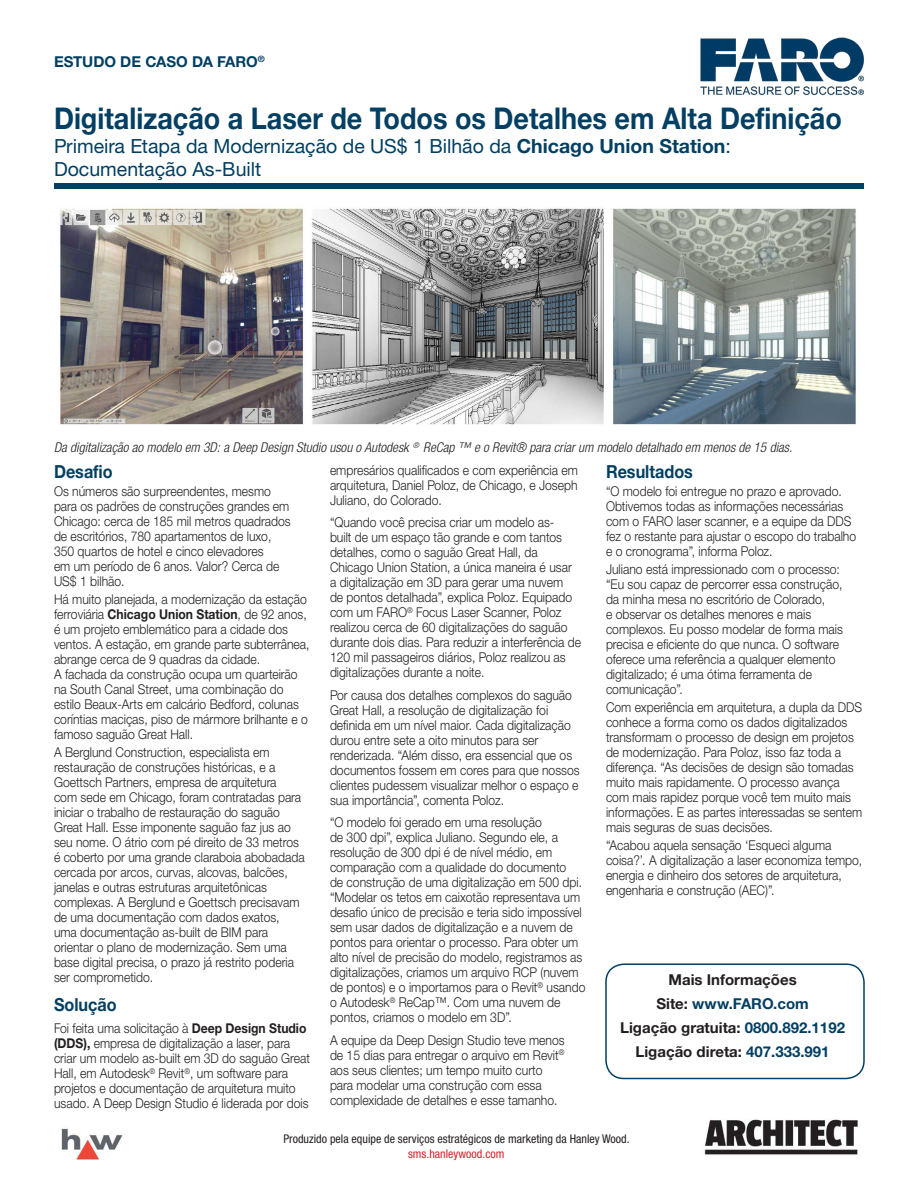
<style>
.page{position:relative;width:918px;height:1188px;background:#fff}
.page>*{position:absolute;margin:0;border:0;box-sizing:border-box;transform-origin:0 0}
.t1{font:700 30px "Helvetica Neue LTW1 G";color:#023f62;scale:.9 1}
.t2{font:19.5px/23.4px "Helvetica Neue LTW1 G";color:#023f62}
.t3{font:700 18px "Helvetica Neue LTW1 G";color:#023f62;scale:.9 1}
.t4{font:700 15px "Helvetica Neue LTW1 G";color:#231f20}
.t5{font:700 15px "Helvetica Neue LTW1 G";color:#023f62}
.t6{font:300 13.5px/15px "Helvetica Neue LTW1 G";color:#231f20;scale:.9 1}
.t7{font:italic 300 condensed 13.5px "Helvetica Neue LTW1 G";color:#231f20}
.t8{font:condensed 12px "Helvetica Neue LTW1 G";color:#231f20}
.t9{font:condensed 12px "Helvetica Neue LTW1 G";color:#d1232a}
.s1{font-weight:700}
.s2{color:#231f20}
.s3{color:#023f62}
</style>
<div class="page">
<img style="left:700px;top:38px;width:164px;height:58px">
<div style="left:54px;top:183px;width:810px;height:6px;background:#023f62"></div>
<div style="left:605px;top:963px;width:260px;height:116px;border:2px solid #023f62;border-radius:18px"></div>
<img style="left:704px;top:1119px;width:154px;height:36px">
<img style="left:60px;top:208px;width:796px;height:217px">
<img style="left:61px;top:1128px;width:62px;height:32px">
<p class="t5" style="left:54px;top:52px;width:212px">ESTUDO DE CASO DA FARO<sup>®</sup></p>
<p class="t1" style="left:54px;top:100px;width:877px">Digitalização a Laser de Todos os Detalhes em Alta Definição</p>
<p class="t2" style="left:54px;top:134px;width:678px">Primeira Etapa da Modernização de US$ 1 Bilhão da <span class="s1">Chicago Union Station</span>:<br>Documentação As-Built</p>
<p class="t7" style="left:54px;top:440px;width:740px">Da digitalização ao modelo em 3D: a Deep Design Studio usou o Autodesk <sup>®</sup> ReCap ™ e o Revit® para criar um modelo detalhado em menos de 15 dias.</p>
<p class="t3" style="left:54px;top:461px;width:67px">Desafio</p>
<p class="t6" style="left:54px;top:484px;width:264px">Os números são surpreendentes, mesmo para os padrões de construções grandes em Chicago: cerca de 185 mil metros quadrados de escritórios, 780 apartamentos de luxo, 350 quartos de hotel e cinco elevadores<br>em um período de 6 anos. Valor? Cerca de US$ 1 bilhão.</p>
<p class="t6" style="left:54px;top:592px;width:285px">Há muito planejada, a modernização da estação ferroviária <span class="s1">Chicago Union Station</span>, de 92 anos, é um projeto emblemático para a cidade dos ventos. A estação, em grande parte subterrânea, abrange cerca de 9 quadras da cidade.<br>A fachada da construção ocupa um quarteirão na South Canal Street, uma combinação do estilo Beaux-Arts em calcário Bedford, colunas coríntias maciças, piso de mármore brilhante e o famoso saguão Great Hall.</p>
<p class="t6" style="left:54px;top:745px;width:280px">A Berglund Construction, especialista em restauração de construções históricas, e a Goettsch Partners, empresa de arquitetura<br>com sede em Chicago, foram contratadas para iniciar o trabalho de restauração do saguão Great Hall. Esse imponente saguão faz jus ao seu nome. O átrio com pé direito de 33 metros é coberto por uma grande claraboia abobadada cercada por arcos, curvas, alcovas, balcões, janelas e outras estruturas arquitetônicas complexas. A Berglund e Goettsch precisavam de uma documentação com dados exatos, uma documentação as-built de BIM para orientar o plano de modernização. Sem uma base digital precisa, o prazo já restrito poderia ser comprometido.</p>
<p class="t3" style="left:54px;top:993px;width:71px">Solução</p>
<p class="t6" style="left:54px;top:1021px;width:286px">Foi feita uma solicitação à <span class="s1">Deep Design Studio (DDS),</span> empresa de digitalização a laser, para criar um modelo as-built em 3D do saguão Great Hall, em Autodesk<sup>®</sup> Revit<sup>®</sup>, um software para projetos e documentação de arquitetura muito usado. A Deep Design Studio é liderada por dois</p>
<p class="t6" style="left:330px;top:463px;width:277px;text-align:justify">empresários qualificados e com experiência em arquitetura, Daniel Poloz, de Chicago, e Joseph Juliano, do Colorado.</p>
<p class="t6" style="left:330px;top:515px;width:281px">“Quando você precisa criar um modelo as-<br>built de um espaço tão grande e com tantos detalhes, como o saguão Great Hall, da Chicago Union Station, a única maneira é usar a digitalização em 3D para gerar uma nuvem<br>de pontos detalhada”, explica Poloz. Equipado com um FARO<sup>®</sup> Focus Laser Scanner, Poloz realizou cerca de 60 digitalizações do saguão durante dois dias. Para reduzir a interferência de 120 mil passageiros diários, Poloz realizou as digitalizações durante a noite.</p>
<p class="t6" style="left:330px;top:688px;width:279px">Por causa dos detalhes complexos do saguão Great Hall, a resolução de digitalização foi definida em um nível maior. Cada digitalização durou entre sete a oito minutos para ser renderizada. “Além disso, era essencial que os documentos fossem em cores para que nossos clientes pudessem visualizar melhor o espaço e sua importância”, comenta Poloz.</p>
<p class="t6" style="left:330px;top:815px;width:285px">“O modelo foi gerado em uma resolução<br>de 300 dpi”, explica Juliano. Segundo ele, a resolução de 300 dpi é de nível médio, em comparação com a qualidade do documento<br>de construção de uma digitalização em 500 dpi. “Modelar os tetos em caixotão representava um desafio único de precisão e teria sido impossível sem usar dados de digitalização e a nuvem de pontos para orientar o processo. Para obter um alto nível de precisão do modelo, registramos as digitalizações, criamos um arquivo RCP (nuvem de pontos) e o importamos para o Revit<sup>®</sup> usando o Autodesk<sup>®</sup> ReCap™. Com uma nuvem de pontos, criamos o modelo em 3D”.</p>
<p class="t6" style="left:330px;top:1033px;width:262px">A equipe da Deep Design Studio teve menos de 15 dias para entregar o arquivo em Revit<sup>® </sup>aos seus clientes; um tempo muito curto para modelar uma construção com essa complexidade de detalhes e esse tamanho.</p>
<p class="t3" style="left:606px;top:461px;width:98px">Resultados</p>
<p class="t6" style="left:606px;top:484px;width:280px">“O modelo foi entregue no prazo e aprovado.<br>Obtivemos todas as informações necessárias com o FARO laser scanner, e a equipe da DDS fez o restante para ajustar o escopo do trabalho e o cronograma”, informa Poloz.</p>
<p class="t6" style="left:606px;top:562px;width:265px">Juliano está impressionado com o processo: “Eu sou capaz de percorrer essa construção, da minha mesa no escritório de Colorado,<br>e observar os detalhes menores e mais complexos. Eu posso modelar de forma mais precisa e eficiente do que nunca. O software oferece uma referência a qualquer elemento digitalizado; é uma ótima ferramenta de comunicação”.</p>
<p class="t6" style="left:606px;top:700px;width:286px">Com experiência em arquitetura, a dupla da DDS conhece a forma como os dados digitalizados transformam o processo de design em projetos de modernização. Para Poloz, isso faz toda a diferença. “As decisões de design são tomadas muito mais rapidamente. O processo avança com mais rapidez porque você tem muito mais informações. E as partes interessadas se sentem mais seguras de suas decisões.</p>
<p class="t6" style="left:606px;top:838px;width:286px">“Acabou aquela sensação ‘Esqueci alguma coisa?’. A digitalização a laser economiza tempo, energia e dinheiro dos setores de arquitetura, engenharia e construção (AEC)”.</p>
<p class="t4" style="left:668px;top:971px;width:130px">Mais Informações</p>
<p class="t5" style="left:656px;top:995px;width:154px"><span class="s2">Site:</span> www.FARO.com</p>
<p class="t4" style="left:620px;top:1019px;width:226px">Ligação gratuita: <span class="s3">0800.892.1192</span></p>
<p class="t4" style="left:636px;top:1043px;width:196px">Ligação direta: <span class="s3">407.333.991</span></p>
<p class="t8" style="left:283px;top:1131px;width:348px">Produzido pela equipe de serviços estratégicos de marketing da Hanley Wood.</p>
<p class="t9" style="left:408px;top:1146px;width:98px">sms.hanleywood.com</p>
</div>
